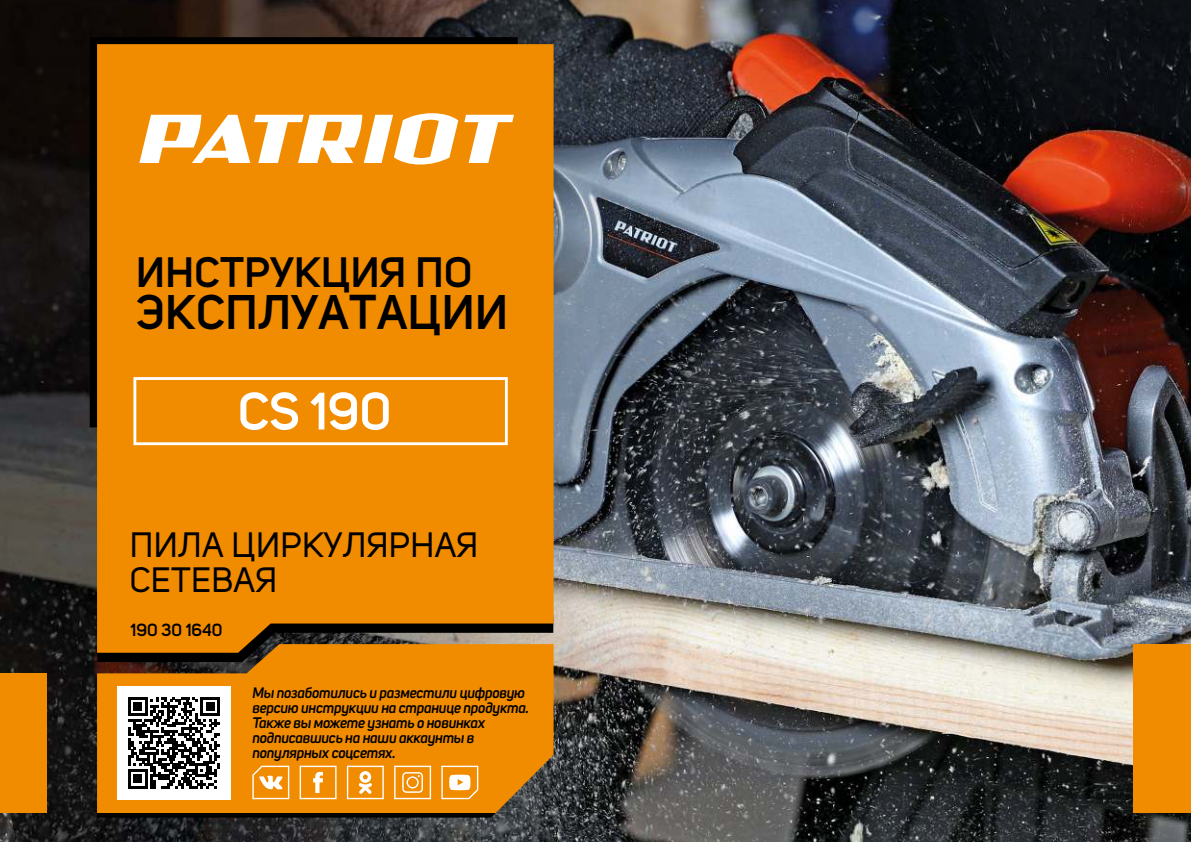
<style>
.page{position:relative;width:1191px;height:842px;background:#fff}
.page>*{position:absolute;margin:0;border:0;box-sizing:border-box;transform-origin:0 0}
.t1{font:600 52px "Uni Sans";color:#fff}
.t2{font:600 48px "Uni Sans";letter-spacing:.01em;color:#000}
.t3{font:600 42px "Uni Sans";letter-spacing:.01em;color:#000}
.t4{font:34.8px/34.8px "Uni Sans";letter-spacing:.01em;color:#000}
.t5{font:600 17.4px "Uni Sans";color:#000}
.t6{font:italic 600 15px/15px "Uni Sans";letter-spacing:-.025em;color:#000}
</style>
<div class="page">
<img style="left:0;top:0;width:1191px;height:842px">
<div style="left:90px;top:37px;width:428px;height:390px;background:#000"></div>
<div style="left:97px;top:44px;width:456px;height:600px;background:#f18b00"></div>
<hr style="left:97px;top:813px;width:402px;height:4px;background:#000">
<svg style="left:97px;top:644px;width:456px;height:169px;background:#df8204"></svg>
<svg style="left:133px;top:377px;width:375px;height:68px;background:#f29518"></svg>
<svg style="left:464px;top:115px;width:50px;height:48px"></svg>
<svg style="left:139px;top:113px;width:319px;height:52px"></svg>
<div style="left:117px;top:686px;width:114px;height:113px;background:#fff"></div>
<svg style="left:128px;top:697px;width:92px;height:91px"></svg>
<div style="left:1133px;top:644px;width:58px;height:169px;background:#f18b00"></div>
<div style="left:0;top:673px;width:46px;height:140px;background:#f18b00"></div>
<svg style="left:300px;top:766px;width:36px;height:33px"></svg>
<svg style="left:252px;top:766px;width:37px;height:33px"></svg>
<svg style="left:347px;top:766px;width:37px;height:33px"></svg>
<svg style="left:394px;top:766px;width:37px;height:33px"></svg>
<svg style="left:441px;top:766px;width:37px;height:33px"></svg>
<h3 class="t3" style="left:136px;top:247px;width:338px">ИНСТРУКЦИЯ ПО</h3>
<h2 class="t2" style="left:136px;top:283px;width:373px">ЭКСПЛУАТАЦИИ</h2>
<h1 class="t1" style="left:238px;top:381px;width:155px">CS 190</h1>
<h3 class="t4" style="left:130px;top:528px;width:350px">ПИЛА ЦИРКУЛЯРНАЯ<br>СЕТЕВАЯ</h3>
<p class="t5" style="left:131px;top:619px;width:93px">190 30 1640</p>
<p class="t6" style="left:252px;top:685px;width:278px">Мы позаботились и разместили цифровую версию инструкции на странице продукта.<br>Также вы можете узнать о новинках подписавшись на наши аккаунты в популярных соцсетях.</p>
</div>
